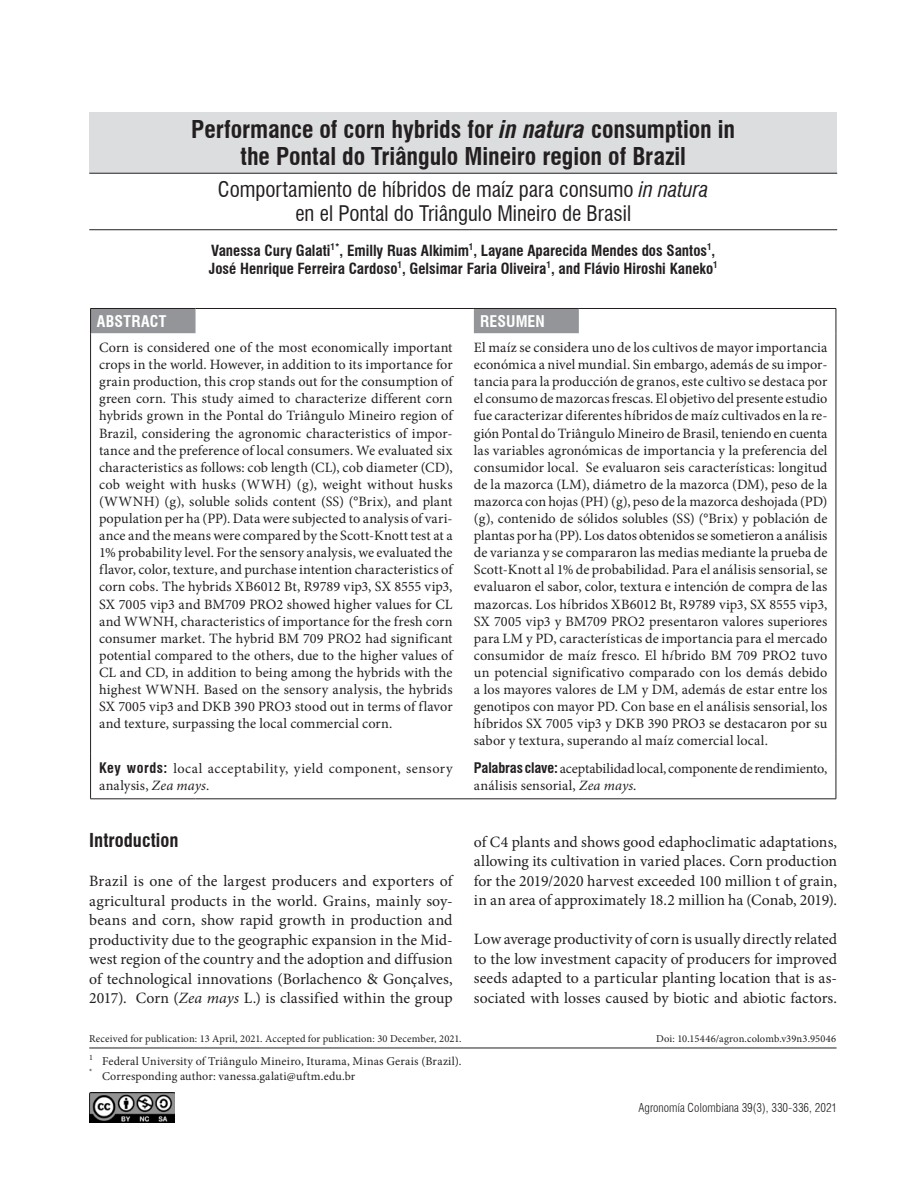
<style>
.page{position:relative;width:918px;height:1188px;background:#fff}
.page>*{position:absolute;margin:0;border:0;box-sizing:border-box;transform-origin:0 0}
._01_Titulo_1{font:700 condensed 24px/27px "Swiss 721 BT";letter-spacing:-.005em;color:#231f20;text-align:center}
._02_Titulo_1__traduc{font:condensed 21px/24px "Swiss 721 BT";color:#231f20;text-align:center}
._06_Sub_1{font:700 condensed 18.75px "Swiss 721 BT";color:#231f20}
._01_texto{font:15.75px/19.5px "Minion Pro";letter-spacing:.005em;color:#231f20;text-align:justify}
._12_resumen_sub{font:700 condensed 15.75px "Swiss 721 BT";letter-spacing:.01em;color:#fff}
._03_autores{font:700 condensed 15px/18px "Swiss 721 BT";color:#231f20}
._05_resumen_texto_ES{font:14.25px/17.1px "Minion Pro";letter-spacing:.01em;color:#231f20;text-align:justify}
._05_resumen_texto_IN{font:14.25px/17.1px "Minion Pro";letter-spacing:.01em;color:#231f20;text-align:justify}
._05_resumen_claves{font:14.25px/17.1px "Minion Pro";letter-spacing:.01em;color:#231f20}
._05_resumen_claves-2{font:14.25px/17.1px "Minion Pro";letter-spacing:.03em;color:#231f20}
._04_llamada_linea{font:12px "Minion Pro";letter-spacing:.015em;color:#231f20}
._04_llamada{font:12px "Minion Pro";letter-spacing:.015em;color:#231f20}
._09_corniza_inf_izq{font:300 condensed 12px "Swiss 721 BT";color:#231f20}
._13_Fechas{font:10.5px "Minion Pro";letter-spacing:.015em;color:#231f20}
.s1{font-style:italic}
.s2{font-family:"Swiss 721 BT";font-weight:700;font-stretch:condensed}
</style>
<div class="page">
<hr style="left:89px;top:1048px;width:748px;height:1px;background:#231f20">
<hr style="left:836px;top:333px;width:1px;height:421px;background:#231f20">
<hr style="left:836px;top:754px;width:1px;height:45px;background:#231f20">
<svg style="left:90px;top:308px;width:489px;height:25px"></svg>
<hr style="left:196px;top:308px;width:278px;height:1px;background:#231f20">
<hr style="left:474px;top:308px;width:105px;height:1px;background:#231f20">
<hr style="left:579px;top:308px;width:257px;height:1px;background:#231f20">
<svg style="left:836px;top:309px;width:1px;height:24px"></svg>
<hr style="left:90px;top:333px;width:1px;height:421px;background:#231f20">
<hr style="left:90px;top:754px;width:1px;height:45px;background:#231f20">
<hr style="left:90px;top:799px;width:106px;height:1px;background:#231f20">
<hr style="left:196px;top:799px;width:278px;height:1px;background:#231f20">
<hr style="left:474px;top:799px;width:105px;height:1px;background:#231f20">
<hr style="left:579px;top:799px;width:257px;height:1px;background:#231f20">
<img style="left:89px;top:1093px;width:85px;height:30px">
<div style="left:89px;top:112px;width:748px;height:61px;background:#dcdddf"></div>
<hr style="left:89px;top:173px;width:748px;height:1px;background:#231f20">
<hr style="left:89px;top:229px;width:748px;height:1px;background:#231f20">
<p class="_01_Titulo_1" style="left:191px;top:115px;width:545px">Performance of corn hybrids for <span class="s1">in natura</span> consumption in the Pontal do Triângulo Mineiro region of Brazil</p>
<p class="_02_Titulo_1__traduc" style="left:218px;top:177px;width:492px">Comportamiento de híbridos de maíz para consumo <span class="s1">in natura </span>en el Pontal do Triângulo Mineiro de Brasil</p>
<p class="_03_autores" style="left:209px;top:242px;width:510px">Vanessa Cury Galati<sup>1*</sup>, Emilly Ruas Alkimim<sup>1</sup>, Layane Aparecida Mendes dos Santos<sup>1</sup>,<br>José Henrique Ferreira Cardoso<sup>1</sup>, Gelsimar Faria Oliveira<sup>1</sup>, and Flávio Hiroshi Kaneko<sup>1</sup></p>
<p class="_12_resumen_sub" style="left:97px;top:312px;width:71px">ABSTRACT</p>
<p class="_12_resumen_sub" style="left:480px;top:312px;width:66px">RESUMEN</p>
<p class="_05_resumen_texto_IN" style="left:99px;top:339px;width:355px">Corn is considered one of the most economically important crops in the world. However, in addition to its importance for grain production, this crop stands out for the consumption of green corn. This study aimed to characterize different corn hybrids grown in the Pontal do Triângulo Mineiro region of Brazil, considering the agronomic characteristics of impor&shy;tance and the preference of local consumers. We evaluated six characteristics as follows: cob length (CL), cob diameter (CD), cob weight with husks (WWH) (g), weight without husks (WWNH) (g), soluble solids content (SS) (°Brix), and plant population per ha (PP). Data were subjected to analysis of vari&shy;ance and the means were compared by the Scott-Knott test at a 1% probability level. For the sensory analysis, we evaluated the flavor, color, texture, and purchase intention characteristics of corn cobs. The hybrids XB6012 Bt, R9789 vip3, SX 8555 vip3, SX 7005 vip3 and BM709 PRO2 showed higher values for CL and WWNH, characteristics of importance for the fresh corn consumer market. The hybrid BM 709 PRO2 had significant potential compared to the others, due to the higher values of CL and CD, in addition to being among the hybrids with the highest WWNH. Based on the sensory analysis, the hybrids SX 7005 vip3 and DKB 390 PRO3 stood out in terms of flavor and texture, surpassing the local commercial corn.</p>
<p class="_05_resumen_texto_ES" style="left:474px;top:339px;width:355px">El maíz se considera uno de los cultivos de mayor importancia económica a nivel mundial. Sin embargo, además de su impor&shy;tancia para la producción de granos, este cultivo se destaca por el consumo de mazorcas frescas. El objetivo del presente estudio fue caracterizar diferentes híbridos de maíz cultivados en la re&shy;gión Pontal do Triângulo Mineiro de Brasil, teniendo en cuenta las variables agronómicas de importancia y la preferencia del consumidor local. Se evaluaron seis características: longitud de la mazorca (LM), diámetro de la mazorca (DM), peso de la mazorca con hojas (PH) (g), peso de la mazorca deshojada (PD) (g), contenido de sólidos solubles (SS) (°Brix) y población de plantas por ha (PP). Los datos obtenidos se sometieron a análisis de varianza y se compararon las medias mediante la prueba de Scott-Knott al 1% de probabilidad. Para el análisis sensorial, se evaluaron el sabor, color, textura e intención de compra de las mazorcas. Los híbridos XB6012 Bt, R9789 vip3, SX 8555 vip3, SX 7005 vip3 y BM709 PRO2 presentaron valores superiores para LM y PD, características de importancia para el mercado consumidor de maíz fresco. El h<span class="s1">í</span>brido BM 709 PRO2 tuvo un potencial significativo comparado con los demás debido a los mayores valores de LM y DM, además de estar entre los genotipos con mayor PD. Con base en el análisis sensorial, los híbridos SX 7005 vip3 y DKB 390 PRO3 se destacaron por su sabor y textura, superando al maíz comercial local.</p>
<p class="_05_resumen_claves-2" style="left:99px;top:760px;width:355px"><span class="s2">Key words:</span> local acceptability, yield component, sensory analysis, <span class="s1">Zea mays</span>.</p>
<p class="_05_resumen_claves" style="left:474px;top:760px;width:355px"><span class="s2">Palabras clave:</span> aceptabilidad local, componente de rendimiento, análisis sensorial, <span class="s1">Zea mays</span>.</p>
<p class="_06_Sub_1" style="left:89px;top:829px;width:91px">Introduction</p>
<p class="_01_texto" style="left:89px;top:872px;width:365px">Brazil is one of the largest producers and exporters of agricultural products in the world. Grains, mainly soy&shy;beans and corn, show rapid growth in production and productivity due to the geographic expansion in the Mid&shy;west region of the country and the adoption and diffusion of technological innovations (Borlachenco &amp; Gonçalves, 2017). Corn (<span class="s1">Zea mays</span> L.) is classified within the group</p>
<p class="_01_texto" style="left:474px;top:832px;width:365px">of C4 plants and shows good edaphoclimatic adaptations, allowing its cultivation in varied places. Corn production for the 2019/2020 harvest exceeded 100 million t of grain, in an area of approximately 18.2 million ha (Conab, 2019).</p>
<p class="_01_texto" style="left:474px;top:930px;width:365px">Low average productivity of corn is usually directly related to the low investment capacity of producers for improved seeds adapted to a particular planting location that is as&shy;sociated with losses caused by biotic and abiotic factors.</p>
<p class="_13_Fechas" style="left:89px;top:1032px;width:374px">Received for publication: 13 April, 2021. Accepted for publication: 30 December, 2021.</p>
<p class="_13_Fechas" style="left:656px;top:1032px;width:181px">Doi: 10.15446/agron.colomb.v39n3.95046</p>
<p class="_04_llamada_linea" style="left:89px;top:1053px;width:374px"><sup>1</sup> Federal University of Triângulo Mineiro, Iturama, Minas Gerais (Brazil).</p>
<p class="_04_llamada" style="left:89px;top:1068px;width:268px"><sup>*</sup> Corresponding author: vanessa.galati@uftm.edu.br</p>
<p class="_09_corniza_inf_izq" style="left:639px;top:1101px;width:200px">Agronomía Colombiana 39(3), 330-336, 2021</p>
</div>
